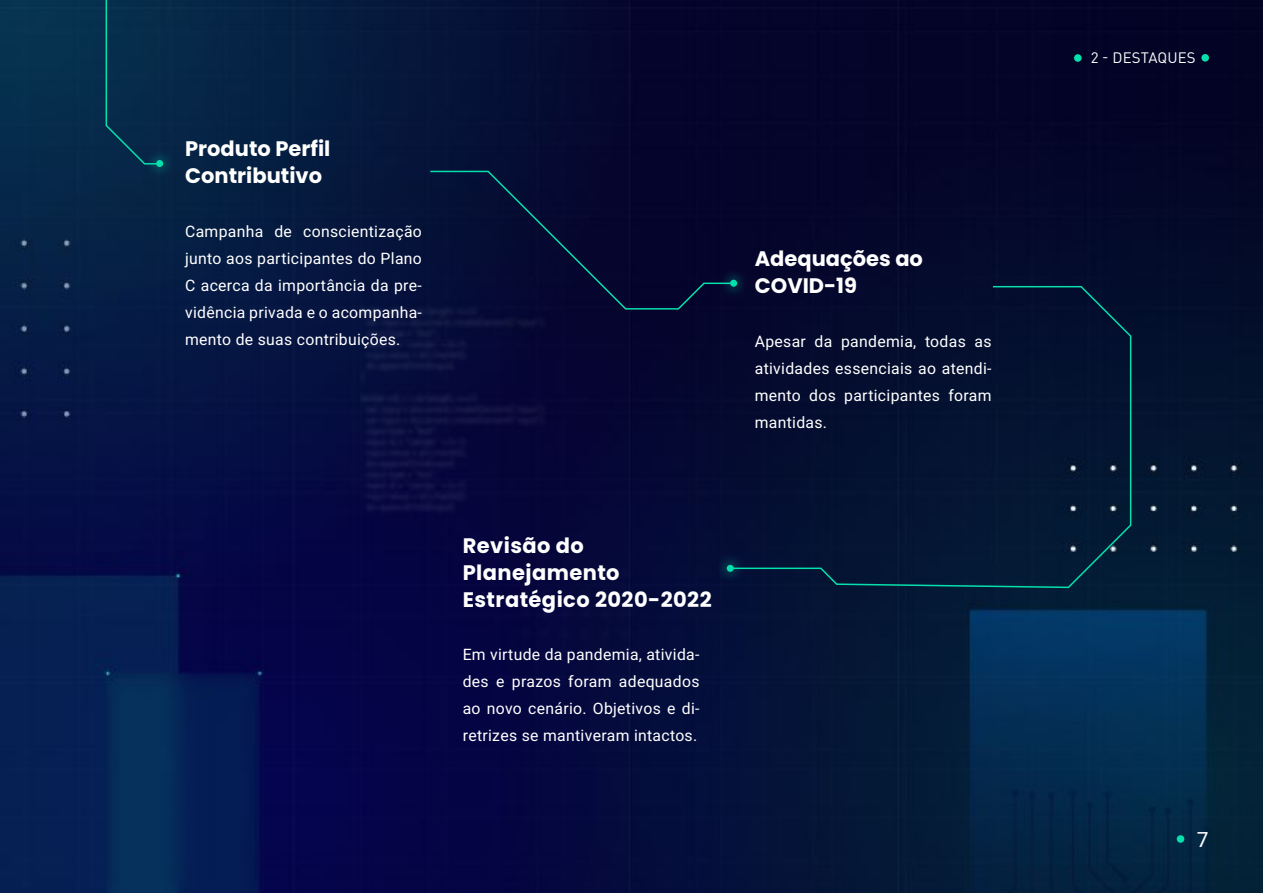
<style>
.page{position:relative;width:1263px;height:893px;background:#fff}
.page>*{position:absolute;margin:0;border:0;box-sizing:border-box;transform-origin:0 0}
.t1{font:700 21px/27px "Poppins";color:#fff}
.t2{font:700 21px/27px "Poppins";letter-spacing:.02em;color:#fff}
.t3{font:21px "Heebo";color:#fff}
.t4{font:15.75px/27px "Heebo";letter-spacing:.02em;color:#fff;text-align:justify}
.t5{font:15px "DIN Pro";letter-spacing:.01em;color:#fff}
</style>
<div class="page">
<img style="left:0;top:0;width:1263px;height:893px">
<svg style="left:733px;top:269px;width:15px;height:16px"></svg>
<div style="left:730px;top:280px;width:7px;height:7px;background:#05e1ad;border-radius:50%"></div>
<svg style="left:145px;top:149px;width:29px;height:29px"></svg>
<div style="left:156px;top:160px;width:7px;height:7px;background:#05e1ad;border-radius:50%"></div>
<div style="left:1177px;top:835px;width:7px;height:8px;background:#05e0ad;border-radius:50%"></div>
<svg style="left:105px;top:0;width:56px;height:165px;background:#062f4c"></svg>
<svg style="left:429px;top:170px;width:304px;height:140px;background:#050930"></svg>
<svg style="left:716px;top:554px;width:13px;height:29px"></svg>
<div style="left:727px;top:565px;width:7px;height:7px;background:#05e1ad;border-radius:50%"></div>
<svg style="left:729px;top:285px;width:403px;height:304px;background:#041332"></svg>
<div style="left:1201px;top:54px;width:8px;height:8px;background:#05e0ad;border-radius:50%"></div>
<div style="left:1074px;top:54px;width:7px;height:8px;background:#05e0ad;border-radius:50%"></div>
<h1 class="t1" style="left:185px;top:135px;width:147px">Produto Perfil<br>Contributivo</h1>
<p class="t4" style="left:185px;top:218px;width:238px">Campanha de conscientização junto aos participantes do Plano C acerca da importância da pre&shy;vidência privada e o acompanha&shy;mento de suas contribuições.</p>
<h1 class="t2" style="left:463px;top:532px;width:250px">Revisão do<br>Planejamento<br>Estratégico 2020-2022</h1>
<p class="t4" style="left:463px;top:641px;width:238px">Em virtude da pandemia, ativida&shy;des e prazos foram adequados ao novo cenário. Objetivos e di&shy;retrizes se mantiveram intactos.</p>
<h1 class="t1" style="left:755px;top:245px;width:170px">Adequações ao<br>COVID-19</h1>
<p class="t4" style="left:755px;top:328px;width:238px">Apesar da pandemia, todas as atividades essenciais ao atendi&shy;mento dos participantes foram mantidas.</p>
<p class="t5" style="left:1091px;top:48px;width:107px">2 - DESTAQUES</p>
<h1 class="t3" style="left:1197px;top:825px;width:13px">7</h1>
</div>
